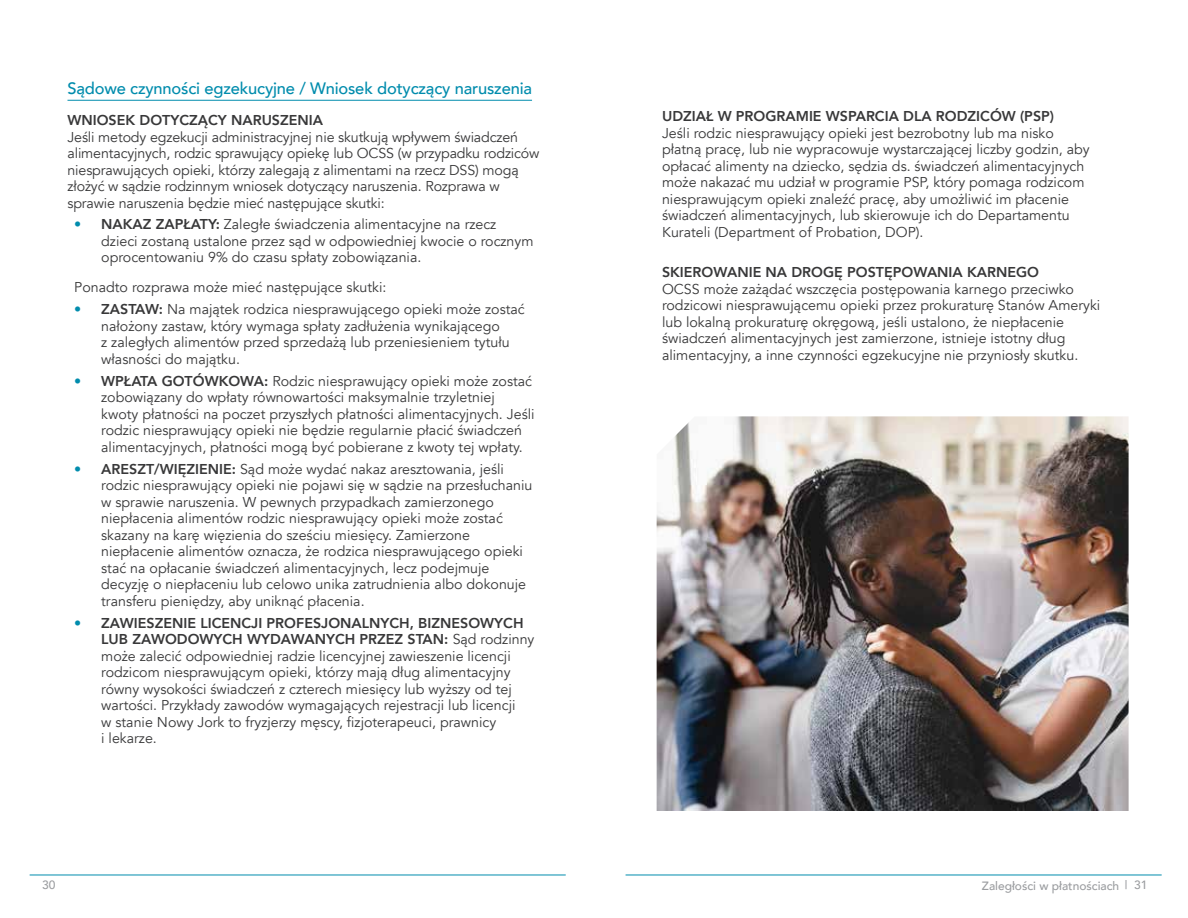
<style>
.page{position:relative;width:1188px;height:918px;background:#fff}
.page>*{position:absolute;margin:0;border:0;box-sizing:border-box;transform-origin:0 0}
.t1{font:500 16.5px "Avenir";letter-spacing:-.01em;color:#008cad}
.t2{font:14.25px/16.5px "Avenir";color:#383839}
.t3{font:800 14.25px "Avenir";color:#383839}
.t4{font:500 12px "Avenir";color:#9b9da0}
.s1{font-weight:800;color:#008cad}
.s2{font-weight:800}
</style>
<div class="page">
<hr style="left:30px;top:875px;width:535px;height:1px;background:#008cad">
<hr style="left:626px;top:875px;width:535px;height:1px;background:#008cad">
<hr style="left:68px;top:100px;width:464px;height:1px;background:#008cad">
<img style="left:657px;top:416px;width:472px;height:395px">
<p class="t1" style="left:68px;top:74px;width:466px">Sądowe czynności egzekucyjne / Wniosek dotyczący naruszenia</p>
<p class="t3" style="left:68px;top:109px;width:257px">WNIOSEK DOTYCZĄCY NARUSZENIA</p>
<p class="t2" style="left:68px;top:129px;width:474px">Jeśli metody egzekucji administracyjnej nie skutkują wpływem świadczeń alimentacyjnych, rodzic sprawujący opiekę lub OCSS (w przypadku rodziców niesprawujących opieki, którzy zalegają z alimentami na rzecz DSS) mogą złożyć w sądzie rodzinnym wniosek dotyczący naruszenia. Rozprawa w sprawie naruszenia będzie mieć następujące skutki:</p>
<p class="t2" style="left:101px;top:217px;width:434px;text-indent:-27px"><span class="s1">•</span> <span class="s2">NAKAZ ZAPŁATY:</span> Zaległe świadczenia alimentacyjne na rzecz dzieci zostaną ustalone przez sąd w odpowiedniej kwocie o rocznym oprocentowaniu 9% do czasu spłaty zobowiązania.</p>
<p class="t2" style="left:74px;top:280px;width:314px">Ponadto rozprawa może mieć następujące skutki:</p>
<p class="t2" style="left:101px;top:301px;width:425px;text-indent:-27px"><span class="s1">•</span> <span class="s2">ZASTAW:</span> Na majątek rodzica niesprawującego opieki może zostać nałożony zastaw, który wymaga spłaty zadłużenia wynikającego<br>z zaległych alimentów przed sprzedażą lub przeniesieniem tytułu własności do majątku.</p>
<p class="t2" style="left:101px;top:373px;width:435px;text-indent:-27px"><span class="s1">•</span> <span class="s2">WPŁATA GOTÓWKOWA:</span> Rodzic niesprawujący opieki może zostać zobowiązany do wpłaty równowartości maksymalnie trzyletniej kwoty płatności na poczet przyszłych płatności alimentacyjnych. Jeśli rodzic niesprawujący opieki nie będzie regularnie płacić świadczeń alimentacyjnych, płatności mogą być pobierane z kwoty tej wpłaty.</p>
<p class="t2" style="left:101px;top:461px;width:433px;text-indent:-27px"><span class="s1">•</span> <span class="s2">ARESZT/WIĘZIENIE:</span> Sąd może wydać nakaz aresztowania, jeśli rodzic niesprawujący opieki nie pojawi się w sądzie na przesłuchaniu w sprawie naruszenia. W pewnych przypadkach zamierzonego niepłacenia alimentów rodzic niesprawujący opieki może zostać skazany na karę więzienia do sześciu miesięcy. Zamierzone niepłacenie alimentów oznacza, że rodzica niesprawującego opieki stać na opłacanie świadczeń alimentacyjnych, lecz podejmuje decyzję o niepłaceniu lub celowo unika zatrudnienia albo dokonuje transferu pieniędzy, aby uniknąć płacenia.</p>
<p class="t2" style="left:101px;top:615px;width:435px;text-indent:-27px"><span class="s1">•</span> <span class="s2">ZAWIESZENIE LICENCJI PROFESJONALNYCH, BIZNESOWYCH LUB ZAWODOWYCH WYDAWANYCH PRZEZ STAN:</span> Sąd rodzinny może zalecić odpowiedniej radzie licencyjnej zawieszenie licencji rodzicom niesprawującym opieki, którzy mają dług alimentacyjny równy wysokości świadczeń z czterech miesięcy lub wyższy od tej wartości. Przykłady zawodów wymagających rejestracji lub licencji<br>w stanie Nowy Jork to fryzjerzy męscy, fizjoterapeuci, prawnicy<br>i lekarze.</p>
<p class="t3" style="left:662px;top:105px;width:394px">UDZIAŁ W PROGRAMIE WSPARCIA DLA RODZICÓW (PSP)</p>
<p class="t2" style="left:662px;top:125px;width:429px">Jeśli rodzic niesprawujący opieki jest bezrobotny lub ma nisko płatną pracę, lub nie wypracowuje wystarczającej liczby godzin, aby opłacać alimenty na dziecko, sędzia ds. świadczeń alimentacyjnych może nakazać mu udział w programie PSP, który pomaga rodzicom niesprawującym opieki znaleźć pracę, aby umożliwić im płacenie świadczeń alimentacyjnych, lub skierowuje ich do Departamentu Kurateli (Department of Probation, DOP).</p>
<p class="t3" style="left:662px;top:261px;width:379px">SKIEROWANIE NA DROGĘ POSTĘPOWANIA KARNEGO</p>
<p class="t2" style="left:662px;top:281px;width:440px">OCSS może zażądać wszczęcia postępowania karnego przeciwko rodzicowi niesprawującemu opieki przez prokuraturę Stanów Ameryki lub lokalną prokuraturę okręgową, jeśli ustalono, że niepłacenie świadczeń alimentacyjnych jest zamierzone, istnieje istotny dług alimentacyjny, a inne czynności egzekucyjne nie przyniosły skutku.</p>
<p class="t4" style="left:42px;top:875px;width:15px">30</p>
<p class="t4" style="left:982px;top:875px;width:167px">Zaległości w płatnościach | 31</p>
</div>
